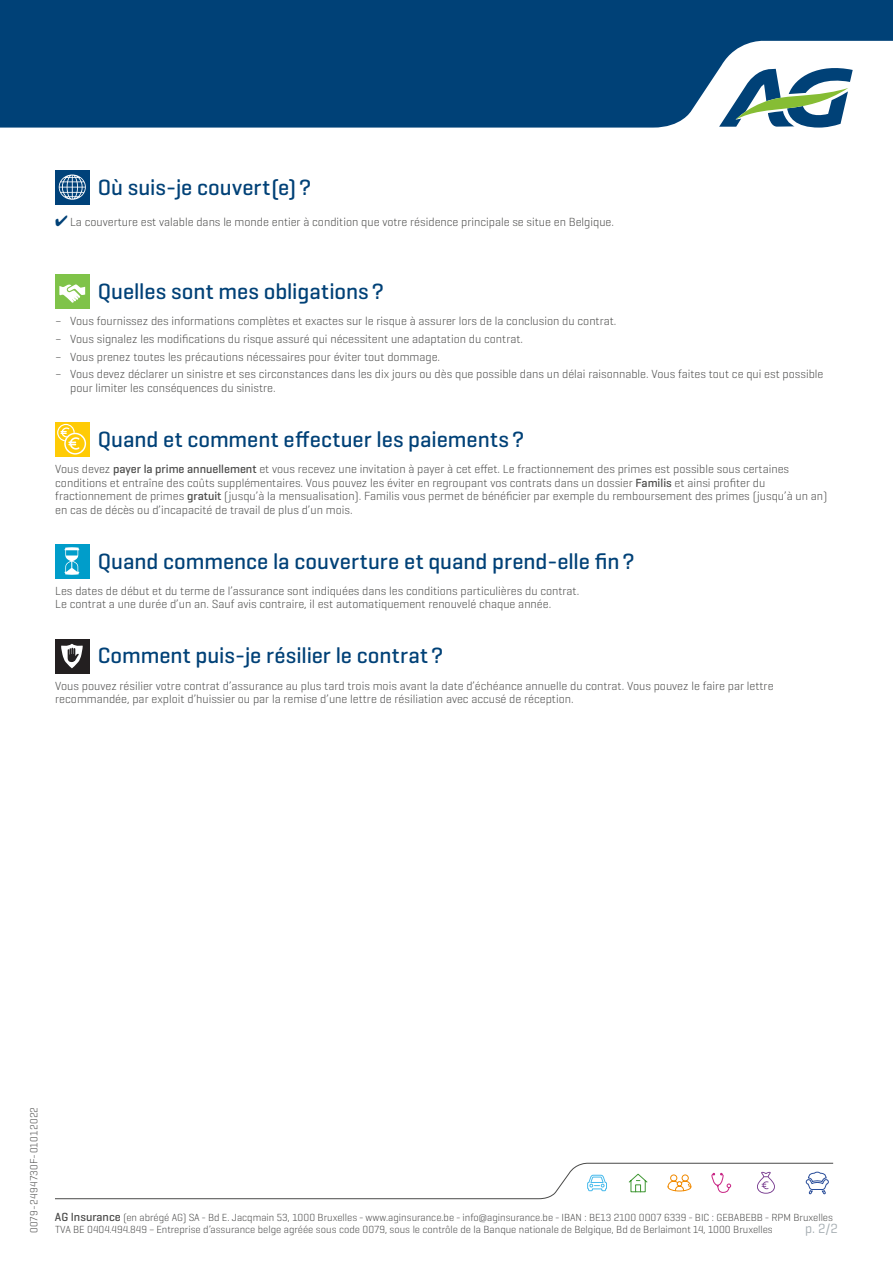
<style>
.page{position:relative;width:893px;height:1263px;background:#fff}
.page>*{position:absolute;margin:0;border:0;box-sizing:border-box;transform-origin:0 0}
.t1{font:500 22.5px "Geogrotesque";color:#004177}
.t2{font:13.5px "Geogrotesque";color:#a4acb1}
.t3{font:300 12px/13.5px "Geogrotesque";color:#4a4a49}
.t4{font:300 10.5px "AG Geogrotesque";color:#4a4a49}
.t5{font:300 10.5px "Geogrotesque";letter-spacing:.02em;color:#4a4a49}
.s1{color:#004177}
.s2{font-weight:500}
.s3{font-weight:500;font-size:12px}
</style>
<div class="page">
<svg style="left:55px;top:1163px;width:778px;height:36px"></svg>
<svg style="left:0;top:0;width:893px;height:128px;background:#124e80"></svg>
<svg style="left:719px;top:63px;width:134px;height:65px"></svg>
<div style="left:55px;top:170px;width:34px;height:34px;background:#00427a"></div>
<svg style="left:59px;top:174px;width:27px;height:26px"></svg>
<div style="left:55px;top:274px;width:34px;height:34px;background:#7fc349"></div>
<svg style="left:59px;top:284px;width:26px;height:19px"></svg>
<div style="left:55px;top:423px;width:34px;height:34px;background:#ffcb05"></div>
<svg style="left:57px;top:424px;width:29px;height:31px"></svg>
<div style="left:55px;top:544px;width:34px;height:34px;background:#009dca"></div>
<svg style="left:64px;top:547px;width:15px;height:28px"></svg>
<div style="left:55px;top:639px;width:34px;height:34px;background:#231f20"></div>
<svg style="left:61px;top:644px;width:22px;height:24px"></svg>
<h1 class="t1" style="left:98px;top:174px;width:215px">Où suis-je couvert(e)?</h1>
<p class="t3" style="left:55px;top:215px;width:560px"><span class="s1">✔</span> La couverture est valable dans le monde entier à condition que votre résidence principale se situe en Belgique.</p>
<h1 class="t1" style="left:98px;top:277px;width:288px">Quelles sont mes obligations?</h1>
<p class="t3" style="left:55px;top:314px;width:563px">– Vous fournissez des informations complètes et exactes sur le risque à assurer lors de la conclusion du contrat.</p>
<p class="t3" style="left:55px;top:332px;width:469px">– Vous signalez les modifications du risque assuré qui nécessitent une adaptation du contrat.</p>
<p class="t3" style="left:55px;top:349px;width:386px">– Vous prenez toutes les précautions nécessaires pour éviter tout dommage.</p>
<p class="t3" style="left:70px;top:367px;width:755px;text-indent:-15px">– Vous devez déclarer un sinistre et ses circonstances dans les dix jours ou dès que possible dans un délai raisonnable. Vous faites tout ce qui est possible pour limiter les conséquences du sinistre.</p>
<h1 class="t1" style="left:98px;top:425px;width:428px">Quand et comment effectuer les paiements?</h1>
<p class="t3" style="left:55px;top:462px;width:774px">Vous devez <span class="s2">payer la prime annuellement</span> et vous recevez une invitation à payer à cet effet. Le fractionnement des primes est possible sous certaines conditions et entraîne des coûts supplémentaires. Vous pouvez les éviter en regroupant vos contrats dans un dossier <span class="s2">Familis</span> et ainsi profiter du fractionnement de primes <span class="s2">gratuit</span> (jusqu’à la mensualisation). Familis vous permet de bénéficier par exemple du remboursement des primes (jusqu’à un an) en cas de décès ou d’incapacité de travail de plus d’un mois.</p>
<h1 class="t1" style="left:98px;top:547px;width:539px">Quand commence la couverture et quand prend-elle fin?</h1>
<p class="t3" style="left:55px;top:584px;width:525px">Les dates de début et du terme de l’assurance sont indiquées dans les conditions particulières du contrat.<br>Le contrat a une durée d’un an. Sauf avis contraire, il est automatiquement renouvelé chaque année.</p>
<h1 class="t1" style="left:98px;top:642px;width:347px">Comment puis-je résilier le contrat?</h1>
<p class="t3" style="left:55px;top:678px;width:720px">Vous pouvez résilier votre contrat d’assurance au plus tard trois mois avant la date d’échéance annuelle du contrat. Vous pouvez le faire par lettre recommandée, par exploit d’huissier ou par la remise d’une lettre de résiliation avec accusé de réception.</p>
<p class="t5" style="left:28px;top:1233px;width:128px;rotate:-90deg">0079-2494730F-01012022</p>
<p class="t4" style="left:55px;top:1211px;width:780px"><span class="s3">AG Insurance</span> (en abrégé AG) SA - Bd E. Jacqmain 53, 1000 Bruxelles - www.aginsurance.be - info@aginsurance.be - IBAN : BE13 2100 0007 6339 - BIC : GEBABEBB - RPM Bruxelles</p>
<p class="t2" style="left:805px;top:1220px;width:34px">p. 2/2</p>
<p class="t4" style="left:55px;top:1223px;width:719px">TVA BE 0404.494.849 – Entreprise d’assurance belge agréée sous code 0079, sous le contrôle de la Banque nationale de Belgique, Bd de Berlaimont 14, 1000 Bruxelles</p>
</div>
